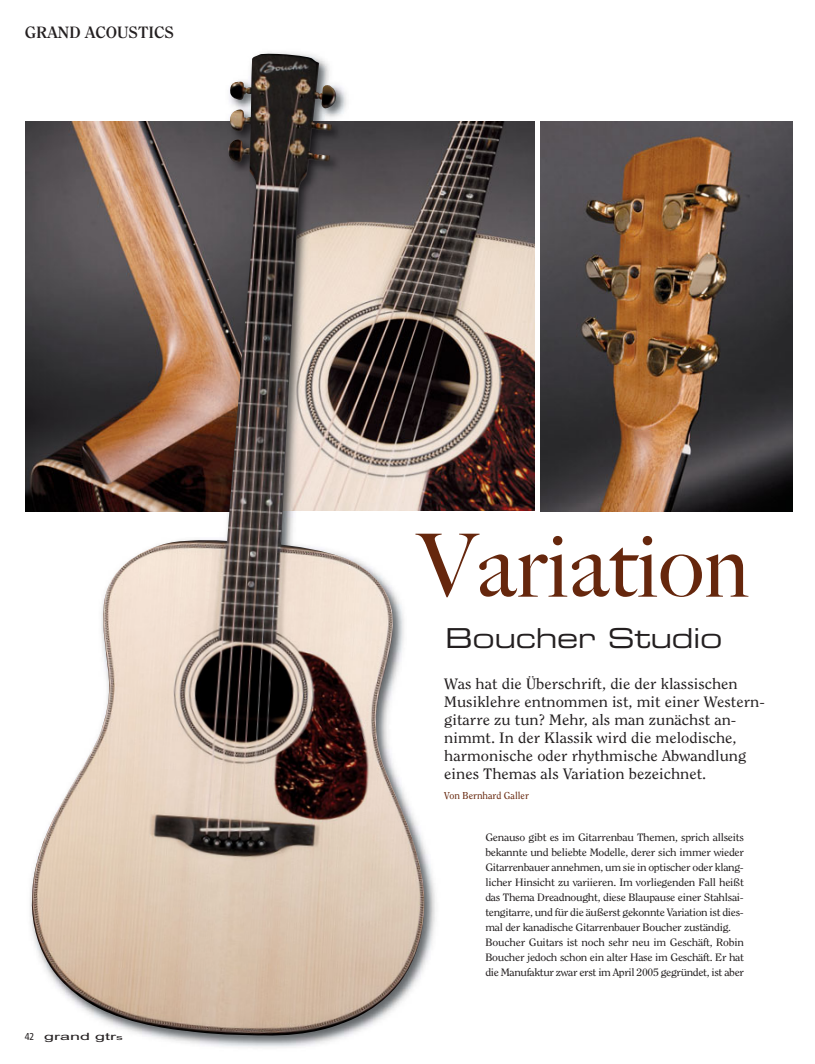
<style>
.page{position:relative;width:815px;height:1064px;background:#fff}
.page>*{position:absolute;margin:0;border:0;box-sizing:border-box;transform-origin:0 0}
.t1{font:500 87.5px "Big Caslon";color:#66270d}
.t2{font:27.5px "Eurostile Extended Two";letter-spacing:-.015em;color:#231f20}
.t3{font:700 16.25px "Clearface Std";color:#231f20;scale:1.05 1}
.t4{font:15px/18px "Clearface Std";color:#231f20;scale:1.1 1}
.t5{font:10.62px/15px "Clearface Std";letter-spacing:-.025em;color:#231f20;scale:1.1 1}
.t6{font:10px "Clearface Std";color:#66270d}
.t7{font:10px "Arial";color:#231f20;scale:1.8 1}
.s1{font-family:"Frutiger LT Std";font-stretch:condensed}
.s2{font-size:7.5px}
</style>
<div class="page">
<img style="left:25px;top:52px;width:560px;height:996px">
<img style="left:30px;top:53px;width:398px;height:984px">
<img style="left:541px;top:121px;width:251px;height:390px">
<h3 class="t3" style="left:25px;top:23px;width:144px">GRAND ACOUSTICS</h3>
<p class="t7" style="left:25px;top:1032px;width:56px"><span class="s1">42</span> grand gtr<span class="s2">s</span></p>
<h1 class="t1" style="left:418px;top:515px;width:333px">Variation</h1>
<h2 class="t2" style="left:445px;top:628px;width:279px">Boucher Studio</h2>
<p class="t4" style="left:444px;top:676px;width:293px">Was hat die Überschrift, die der klassischen Musiklehre entnommen ist, mit einer Western&shy;gitarre zu tun? Mehr, als man zunächst an&shy;nimmt. In der Klassik wird die melodische, harmonische oder rhythmische Abwandlung eines Themas als Variation bezeichnet.</p>
<p class="t6" style="left:444px;top:790px;width:86px">Von Bernhard Galler</p>
<p class="t5" style="left:485px;top:830px;width:237px">Genauso gibt es im Gitarrenbau Themen, sprich allseits bekannte und beliebte Modelle, derer sich immer wieder Gitarrenbauer annehmen, um sie in optischer oder klang&shy;licher Hinsicht zu variieren. Im vorliegenden Fall heißt das Thema Dreadnought, diese Blaupause einer Stahlsai&shy;tengitarre, und für die äußerst gekonnte Variation ist dies&shy;mal der kanadische Gitarrenbauer Boucher zuständig.<br>Boucher Guitars ist noch sehr neu im Geschäft, Robin Boucher jedoch schon ein alter Hase im Geschäft. Er hat die Manufaktur zwar erst im April 2005 gegründet, ist aber</p>
</div>
